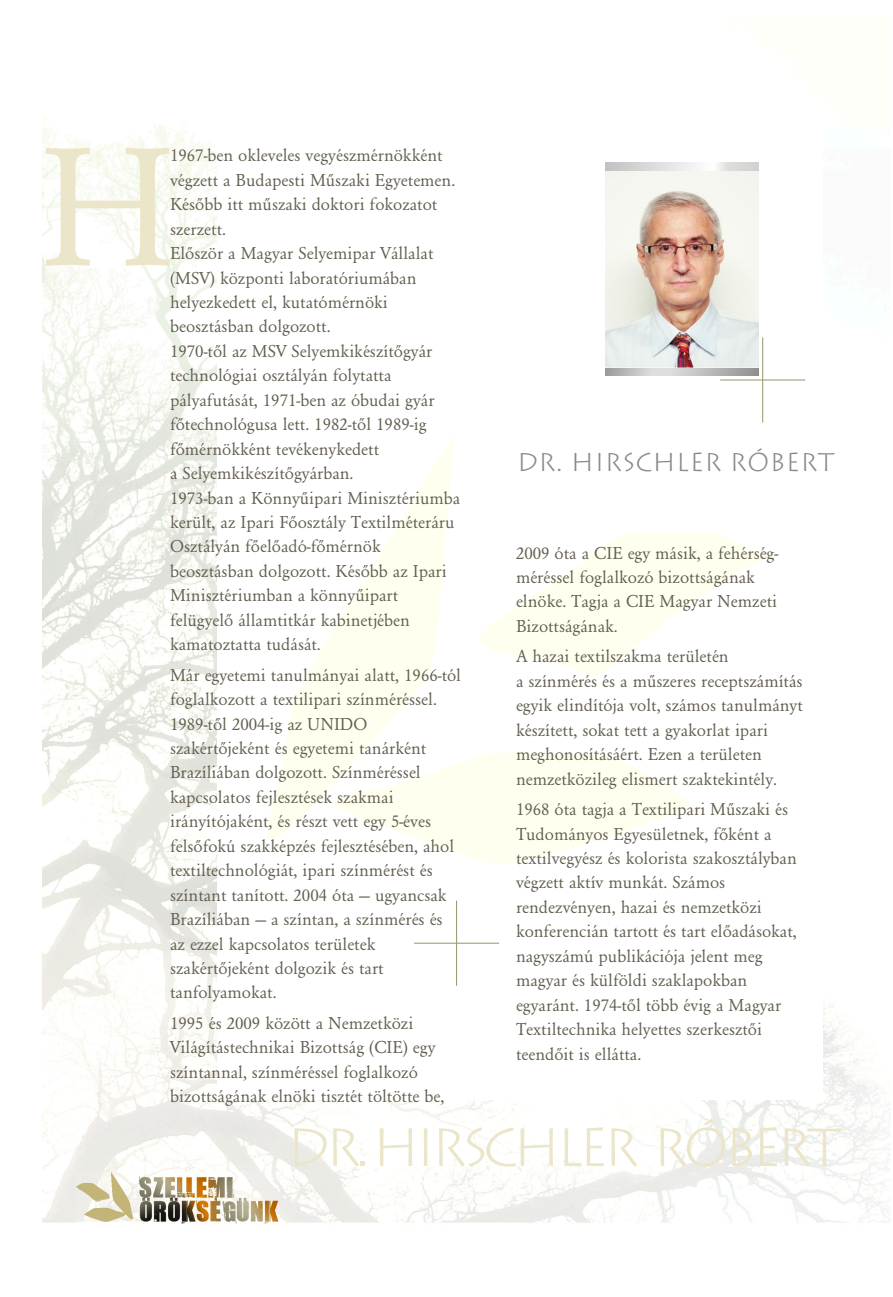
<style>
.page{position:relative;width:893px;height:1297px;background:#fff}
.page>*{position:absolute;margin:0;border:0;box-sizing:border-box;transform-origin:0 0}
.t1{font:176.85px "H Garamond Normal";color:#ebe6c9}
.t2{font:300 53.55px "H Lithograph";letter-spacing:-.105em;color:#ebe6c9}
.t3{font:300 25.8px "H Lithograph";color:#8f878f}
.t4{font:18px/24.5px "H Garamond Normal";color:#635e4f}
</style>
<div class="page">
<img style="left:43px;top:116px;width:847px;height:1108px">
<div style="left:218px;top:104px;width:605px;height:995px;background:#fff"></div>
<svg style="left:480px;top:531px;width:288px;height:144px;fill:#fffff5"></svg>
<svg style="left:267px;top:435px;width:188px;height:405px"></svg>
<svg style="left:282px;top:748px;width:411px;height:116px;fill:#fffff0"></svg>
<hr style="left:456px;top:901px;width:1px;height:85px;background:#96946b">
<hr style="left:414px;top:943px;width:85px;height:1px;background:#96946b">
<hr style="left:762px;top:337px;width:1px;height:85px;background:#96946b">
<hr style="left:720px;top:380px;width:85px;height:1px;background:#96946b">
<img style="left:76px;top:1172px;width:202px;height:50px">
<svg style="left:605px;top:163px;width:153px;height:8px"></svg>
<svg style="left:605px;top:367px;width:153px;height:9px"></svg>
<img style="left:605px;top:171px;width:153px;height:196px">
<h1 class="t1" style="left:39px;top:139px;width:139px">H</h1>
<p class="t4" style="left:170px;top:145px;width:292px">1967-ben okleveles vegyészmérnökként végzett a Budapesti Műszaki Egyetemen.<br>Később itt műszaki doktori fokozatot szerzett.<br>Először a Magyar Selyemipar Vállalat (MSV) központi laboratóriumában helyezkedett el, kutatómérnöki beosztásban dolgozott.<br>1970-től az MSV Selyemkikészítőgyár technológiai osztályán folytatta pályafutását, 1971-ben az óbudai gyár főtechnológusa lett. 1982-től 1989-ig főmérnökként tevékenykedett<br>a Selyemkikészítőgyárban.<br>1973-ban a Könnyűipari Minisztériumba került, az Ipari Főosztály Textilméteráru Osztályán főelőadó-főmérnök</p>
<h3 class="t3" style="left:517px;top:447px;width:319px">DR. HIRSCHLER RÓBERT</h3>
<p class="t4" style="left:516px;top:542px;width:264px">2009 óta a CIE egy másik, a fehérség-</p>
<p class="t4" style="left:170px;top:560px;width:278px">beosztásban dolgozott. Később az Ipari</p>
<p class="t4" style="left:516px;top:566px;width:240px">méréssel foglalkozó bizottságának</p>
<p class="t4" style="left:170px;top:585px;width:230px">Minisztériumban a könnyűipart</p>
<p class="t4" style="left:516px;top:591px;width:263px">elnöke. Tagja a CIE Magyar Nemzeti</p>
<p class="t4" style="left:170px;top:609px;width:241px">felügyelő államtitkár kabinetjében</p>
<p class="t4" style="left:516px;top:615px;width:103px">Bizottságának.</p>
<p class="t4" style="left:170px;top:633px;width:152px">kamatoztatta tudását.</p>
<p class="t4" style="left:516px;top:646px;width:214px">A hazai textilszakma területén</p>
<p class="t4" style="left:170px;top:664px;width:292px">Már egyetemi tanulmányai alatt, 1966-tól</p>
<p class="t4" style="left:516px;top:670px;width:288px">a színmérés és a műszeres receptszámítás</p>
<p class="t4" style="left:170px;top:688px;width:268px">foglalkozott a textilipari színméréssel.</p>
<p class="t4" style="left:516px;top:695px;width:288px">egyik elindítója volt, számos tanulmányt</p>
<p class="t4" style="left:170px;top:713px;width:199px">1989-től 2004-ig az UNIDO</p>
<p class="t4" style="left:516px;top:719px;width:253px">készített, sokat tett a gyakorlat ipari</p>
<p class="t4" style="left:170px;top:737px;width:258px">szakértőjeként és egyetemi tanárként</p>
<p class="t4" style="left:516px;top:743px;width:247px">meghonosításáért. Ezen a területen</p>
<p class="t4" style="left:170px;top:762px;width:252px">Brazíliában dolgozott. Színméréssel</p>
<p class="t4" style="left:516px;top:768px;width:263px">nemzetközileg elismert szaktekintély.</p>
<p class="t4" style="left:170px;top:786px;width:225px">kapcsolatos fejlesztések szakmai</p>
<p class="t4" style="left:516px;top:798px;width:274px">1968 óta tagja a Textilipari Műszaki és</p>
<p class="t4" style="left:170px;top:811px;width:263px">irányítójaként, és részt vett egy 5-éves</p>
<p class="t4" style="left:516px;top:823px;width:257px">Tudományos Egyesületnek, főként a</p>
<p class="t4" style="left:170px;top:835px;width:286px">felsőfokú szakképzés fejlesztésében, ahol</p>
<p class="t4" style="left:516px;top:847px;width:282px">textilvegyész és kolorista szakosztályban</p>
<p class="t4" style="left:170px;top:860px;width:264px">textiltechnológiát, ipari színmérést és</p>
<p class="t4" style="left:516px;top:872px;width:211px">végzett aktív munkát. Számos</p>
<p class="t4" style="left:170px;top:884px;width:278px">színtant tanított. 2004 óta – ugyancsak</p>
<p class="t4" style="left:516px;top:896px;width:247px">rendezvényen, hazai és nemzetközi</p>
<p class="t4" style="left:170px;top:908px;width:274px">Brazíliában – a színtan, a színmérés és</p>
<p class="t4" style="left:516px;top:921px;width:282px">konferencián tartott és tart előadásokat,</p>
<p class="t4" style="left:170px;top:933px;width:207px">az ezzel kapcsolatos területek</p>
<p class="t4" style="left:516px;top:945px;width:248px">nagyszámú publikációja jelent meg</p>
<p class="t4" style="left:170px;top:957px;width:215px">szakértőjeként dolgozik és tart</p>
<p class="t4" style="left:516px;top:969px;width:233px">magyar és külföldi szaklapokban</p>
<p class="t4" style="left:170px;top:982px;width:108px">tanfolyamokat.</p>
<p class="t4" style="left:516px;top:994px;width:267px">egyaránt. 1974-től több évig a Magyar</p>
<p class="t4" style="left:170px;top:1012px;width:245px">1995 és 2009 között a Nemzetközi</p>
<p class="t4" style="left:516px;top:1018px;width:248px">Textiltechnika helyettes szerkesztői</p>
<p class="t4" style="left:170px;top:1037px;width:267px">Világítástechnikai Bizottság (CIE) egy</p>
<p class="t4" style="left:516px;top:1043px;width:127px">teendőit is ellátta.</p>
<p class="t4" style="left:170px;top:1061px;width:276px">színtannal, színméréssel foglalkozó bizottságának elnöki tisztét töltötte be,</p>
<h2 class="t2" style="left:286px;top:1116px;width:557px">DR.HIRSCHLER RÓBERT</h2>
</div>
